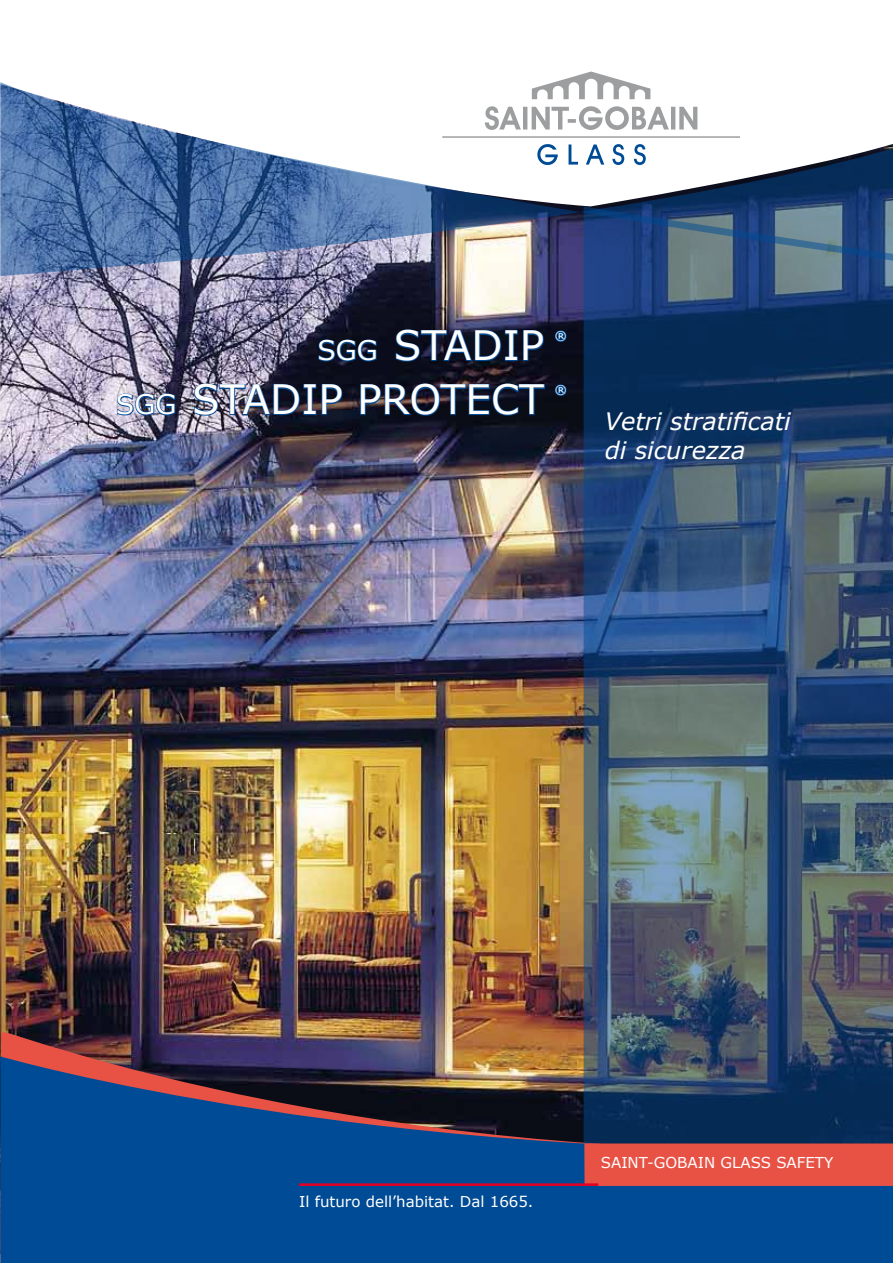
<style>
.page{position:relative;width:893px;height:1263px;background:#fff}
.page>*{position:absolute;margin:0;border:0;box-sizing:border-box;transform-origin:0 0}
.t1{font:40.5px/54px "Verdana";color:#fff;text-align:right}
.t2{font:italic 24px/28.8px "Verdana";color:#fff}
.t3{font:15px "Verdana";color:#fff}
.t4{font:12px "Verdana";color:#fff}
.s1{font-size:27px}
</style>
<div class="page">
<svg style="left:555px;top:72px;width:72px;height:10px"></svg>
<img style="left:0;top:276px;width:584px;height:756px">
<svg style="left:0;top:82px;width:893px;height:194px"></svg>
<img style="left:0;top:1032px;width:584px;height:24px">
<svg style="left:0;top:1056px;width:893px;height:207px;background:#134680"></svg>
<div style="left:584px;top:1143px;width:309px;height:43px;background:#e85245"></div>
<div style="left:299px;top:1183px;width:299px;height:3px;border:2px solid #e20026"></div>
<svg style="left:318px;top:339px;width:59px;height:23px"></svg>
<svg style="left:395px;top:329px;width:150px;height:33px;background:#0a1e3c"></svg>
<svg style="left:116px;top:393px;width:60px;height:23px"></svg>
<img style="left:193px;top:383px;width:150px;height:33px">
<svg style="left:359px;top:383px;width:187px;height:34px;background:#11203a"></svg>
<svg style="left:554px;top:384px;width:14px;height:13px"></svg>
<svg style="left:554px;top:330px;width:14px;height:13px"></svg>
<img style="left:584px;top:206px;width:309px;height:937px">
<h1 class="t1" style="left:116px;top:317px;width:430px"><span class="s1">SGG</span> STADIP<br><span class="s1">SGG</span> STADIP PROTECT</h1>
<p class="t4" style="left:555px;top:328px;width:13px">®</p>
<p class="t4" style="left:555px;top:382px;width:13px">®</p>
<h2 class="t2" style="left:605px;top:406px;width:188px">Vetri stratificati di sicurezza</h2>
<p class="t3" style="left:299px;top:1191px;width:236px">Il futuro dell’habitat. Dal 1665.</p>
<p class="t3" style="left:601px;top:1153px;width:234px">SAINT-GOBAIN GLASS SAFETY</p>
</div>
